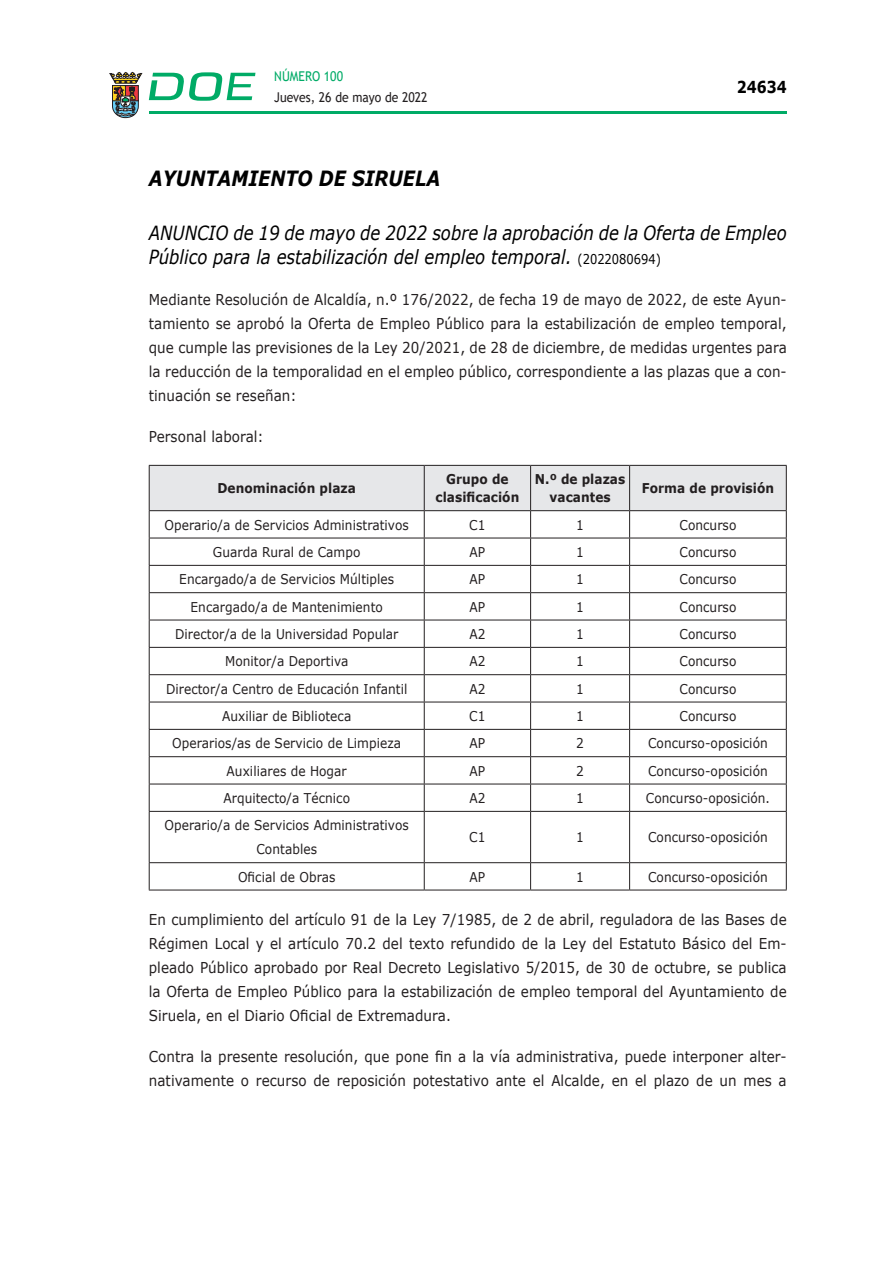
<style>
.page{position:relative;width:893px;height:1263px;background:#fff}
.page>*{position:absolute;margin:0;border:0;box-sizing:border-box;transform-origin:0 0}
.ORGANISMO{font:italic 700 21px "Verdana";color:#000;scale:.85 1}
.SUBORGANISMO{font:italic 19.5px/24px "Verdana";color:#000;scale:.85 1}
.t1{font:700 16.5px "Verdana";color:#000;scale:.85 1}
.CUERPO_DE_TEXTO{font:15px/24px "Verdana";letter-spacing:.005em;color:#231f20;text-align:justify;scale:.9 1}
.CUERPO_DE_TEXTO-2{font:13.5px/24px "Verdana";letter-spacing:.005em;color:#231f20;text-align:center;scale:.9 1}
.TABLATITULO{font:700 13.5px/18px "Verdana";letter-spacing:.005em;color:#231f20;text-align:center;scale:.9 1}
.t2{font:13.5px "Trebuchet MS";color:#231f20;scale:.9 1}
.t3{font:13.5px "Trebuchet MS";color:#00ab67;scale:.9 1}
.s1{font-style:normal;font-size:13.5px}
</style>
<div class="page">
<hr style="left:149px;top:111px;width:638px;height:3px;background:#00ab66">
<svg style="left:109px;top:72px;width:33px;height:46px"></svg>
<svg style="left:149px;top:72px;width:106px;height:29px"></svg>
<svg style="left:149px;top:465px;width:638px;height:346px"></svg>
<hr style="left:149px;top:811px;width:275px;height:1px;background:#231f20">
<hr style="left:149px;top:812px;width:1px;height:50px;background:#231f20">
<hr style="left:424px;top:811px;width:107px;height:1px;background:#231f20">
<hr style="left:424px;top:812px;width:1px;height:50px;background:#231f20">
<hr style="left:531px;top:811px;width:99px;height:1px;background:#231f20">
<hr style="left:530px;top:812px;width:1px;height:50px;background:#231f20">
<hr style="left:630px;top:811px;width:157px;height:1px;background:#231f20">
<hr style="left:629px;top:812px;width:1px;height:50px;background:#231f20">
<hr style="left:786px;top:812px;width:1px;height:50px;background:#231f20">
<hr style="left:149px;top:862px;width:275px;height:1px;background:#231f20">
<svg style="left:149px;top:863px;width:1px;height:27px"></svg>
<hr style="left:424px;top:862px;width:107px;height:1px;background:#231f20">
<svg style="left:424px;top:863px;width:1px;height:27px"></svg>
<hr style="left:531px;top:862px;width:99px;height:1px;background:#231f20">
<svg style="left:530px;top:863px;width:1px;height:27px"></svg>
<hr style="left:630px;top:862px;width:157px;height:1px;background:#231f20">
<svg style="left:629px;top:863px;width:1px;height:27px"></svg>
<svg style="left:786px;top:863px;width:1px;height:27px"></svg>
<hr style="left:149px;top:890px;width:275px;height:1px;background:#231f20">
<hr style="left:424px;top:890px;width:107px;height:1px;background:#231f20">
<hr style="left:531px;top:890px;width:99px;height:1px;background:#231f20">
<hr style="left:630px;top:890px;width:157px;height:1px;background:#231f20">
<p class="t3" style="left:274px;top:67px;width:78px">NÚMERO 100</p>
<p class="t2" style="left:274px;top:88px;width:172px">Jueves, 26 de mayo de 2022</p>
<p class="t1" style="left:737px;top:75px;width:60px">24634</p>
<p class="ORGANISMO" style="left:149px;top:164px;width:344px">AYUNTAMIENTO DE SIRUELA</p>
<p class="SUBORGANISMO" style="left:149px;top:221px;width:752px">ANUNCIO de 19 de mayo de 2022 sobre la aprobación de la Oferta de Empleo<br>Público para la estabilización del empleo temporal. <span class="s1">(2022080694)</span></p>
<p class="CUERPO_DE_TEXTO" style="left:149px;top:287px;width:710px">Mediante Resolución de Alcaldía, n.º 176/2022, de fecha 19 de mayo de 2022, de este Ayun&shy;tamiento se aprobó la Oferta de Empleo Público para la estabilización de empleo temporal, que cumple las previsiones de la Ley 20/2021, de 28 de diciembre, de medidas urgentes para la reducción de la temporalidad en el empleo público, correspondiente a las plazas que a con&shy;tinuación se reseñan:</p>
<p class="CUERPO_DE_TEXTO" style="left:149px;top:424px;width:129px">Personal laboral:</p>
<p class="TABLATITULO" style="left:217px;top:479px;width:155px">Denominación plaza</p>
<p class="TABLATITULO" style="left:435px;top:470px;width:95px">Grupo de clasificación</p>
<p class="TABLATITULO" style="left:535px;top:470px;width:102px">N.º de plazas vacantes</p>
<p class="TABLATITULO" style="left:642px;top:479px;width:149px">Forma de provisión</p>
<p class="CUERPO_DE_TEXTO-2" style="left:165px;top:512px;width:273px">Operario/a de Servicios Administrativos</p>
<p class="CUERPO_DE_TEXTO-2" style="left:469px;top:512px;width:20px">C1</p>
<p class="CUERPO_DE_TEXTO-2" style="left:576px;top:512px;width:10px">1</p>
<p class="CUERPO_DE_TEXTO-2" style="left:679px;top:512px;width:65px">Concurso</p>
<p class="CUERPO_DE_TEXTO-2" style="left:213px;top:540px;width:165px">Guarda Rural de Campo</p>
<p class="CUERPO_DE_TEXTO-2" style="left:470px;top:540px;width:19px">AP</p>
<p class="CUERPO_DE_TEXTO-2" style="left:576px;top:540px;width:10px">1</p>
<p class="CUERPO_DE_TEXTO-2" style="left:679px;top:540px;width:65px">Concurso</p>
<p class="CUERPO_DE_TEXTO-2" style="left:179px;top:567px;width:240px">Encargado/a de Servicios Múltiples</p>
<p class="CUERPO_DE_TEXTO-2" style="left:470px;top:567px;width:19px">AP</p>
<p class="CUERPO_DE_TEXTO-2" style="left:576px;top:567px;width:10px">1</p>
<p class="CUERPO_DE_TEXTO-2" style="left:679px;top:567px;width:65px">Concurso</p>
<p class="CUERPO_DE_TEXTO-2" style="left:191px;top:594px;width:215px">Encargado/a de Mantenimiento</p>
<p class="CUERPO_DE_TEXTO-2" style="left:470px;top:594px;width:19px">AP</p>
<p class="CUERPO_DE_TEXTO-2" style="left:576px;top:594px;width:10px">1</p>
<p class="CUERPO_DE_TEXTO-2" style="left:679px;top:594px;width:65px">Concurso</p>
<p class="CUERPO_DE_TEXTO-2" style="left:175px;top:622px;width:250px">Director/a de la Universidad Popular</p>
<p class="CUERPO_DE_TEXTO-2" style="left:469px;top:622px;width:19px">A2</p>
<p class="CUERPO_DE_TEXTO-2" style="left:576px;top:622px;width:10px">1</p>
<p class="CUERPO_DE_TEXTO-2" style="left:679px;top:622px;width:65px">Concurso</p>
<p class="CUERPO_DE_TEXTO-2" style="left:225px;top:649px;width:138px">Monitor/a Deportiva</p>
<p class="CUERPO_DE_TEXTO-2" style="left:469px;top:649px;width:19px">A2</p>
<p class="CUERPO_DE_TEXTO-2" style="left:576px;top:649px;width:10px">1</p>
<p class="CUERPO_DE_TEXTO-2" style="left:679px;top:649px;width:65px">Concurso</p>
<p class="CUERPO_DE_TEXTO-2" style="left:166px;top:676px;width:270px">Director/a Centro de Educación Infantil</p>
<p class="CUERPO_DE_TEXTO-2" style="left:469px;top:676px;width:19px">A2</p>
<p class="CUERPO_DE_TEXTO-2" style="left:576px;top:676px;width:10px">1</p>
<p class="CUERPO_DE_TEXTO-2" style="left:679px;top:676px;width:65px">Concurso</p>
<p class="CUERPO_DE_TEXTO-2" style="left:222px;top:704px;width:145px">Auxiliar de Biblioteca</p>
<p class="CUERPO_DE_TEXTO-2" style="left:469px;top:704px;width:20px">C1</p>
<p class="CUERPO_DE_TEXTO-2" style="left:576px;top:704px;width:10px">1</p>
<p class="CUERPO_DE_TEXTO-2" style="left:679px;top:704px;width:65px">Concurso</p>
<p class="CUERPO_DE_TEXTO-2" style="left:172px;top:731px;width:256px">Operarios/as de Servicio de Limpieza</p>
<p class="CUERPO_DE_TEXTO-2" style="left:470px;top:731px;width:19px">AP</p>
<p class="CUERPO_DE_TEXTO-2" style="left:576px;top:731px;width:10px">2</p>
<p class="CUERPO_DE_TEXTO-2" style="left:648px;top:731px;width:135px">Concurso-oposición</p>
<p class="CUERPO_DE_TEXTO-2" style="left:227px;top:758px;width:135px">Auxiliares de Hogar</p>
<p class="CUERPO_DE_TEXTO-2" style="left:470px;top:758px;width:19px">AP</p>
<p class="CUERPO_DE_TEXTO-2" style="left:576px;top:758px;width:10px">2</p>
<p class="CUERPO_DE_TEXTO-2" style="left:648px;top:758px;width:135px">Concurso-oposición</p>
<p class="CUERPO_DE_TEXTO-2" style="left:223px;top:786px;width:142px">Arquitecto/a Técnico</p>
<p class="CUERPO_DE_TEXTO-2" style="left:469px;top:786px;width:19px">A2</p>
<p class="CUERPO_DE_TEXTO-2" style="left:576px;top:786px;width:10px">1</p>
<p class="CUERPO_DE_TEXTO-2" style="left:646px;top:786px;width:139px">Concurso-oposición.</p>
<p class="CUERPO_DE_TEXTO-2" style="left:165px;top:813px;width:273px">Operario/a de Servicios Administrativos<br>Contables</p>
<p class="CUERPO_DE_TEXTO-2" style="left:469px;top:825px;width:20px">C1</p>
<p class="CUERPO_DE_TEXTO-2" style="left:576px;top:825px;width:10px">1</p>
<p class="CUERPO_DE_TEXTO-2" style="left:648px;top:825px;width:135px">Concurso-oposición</p>
<p class="CUERPO_DE_TEXTO-2" style="left:238px;top:864px;width:110px">Oficial de Obras</p>
<p class="CUERPO_DE_TEXTO-2" style="left:470px;top:864px;width:19px">AP</p>
<p class="CUERPO_DE_TEXTO-2" style="left:576px;top:864px;width:10px">1</p>
<p class="CUERPO_DE_TEXTO-2" style="left:648px;top:864px;width:135px">Concurso-oposición</p>
<p class="CUERPO_DE_TEXTO" style="left:149px;top:908px;width:710px">En cumplimiento del artículo 91 de la Ley 7/1985, de 2 de abril, reguladora de las Bases de Régimen Local y el artículo 70.2 del texto refundido de la Ley del Estatuto Básico del Em&shy;pleado Público aprobado por Real Decreto Legislativo 5/2015, de 30 de octubre, se publica la Oferta de Empleo Público para la estabilización de empleo temporal del Ayuntamiento de Siruela, en el Diario Oficial de Extremadura.</p>
<p class="CUERPO_DE_TEXTO" style="left:149px;top:1045px;width:710px">Contra la presente resolución, que pone fin a la vía administrativa, puede interponer alter&shy;nativamente o recurso de reposición potestativo ante el Alcalde, en el plazo de un mes a</p>
</div>
